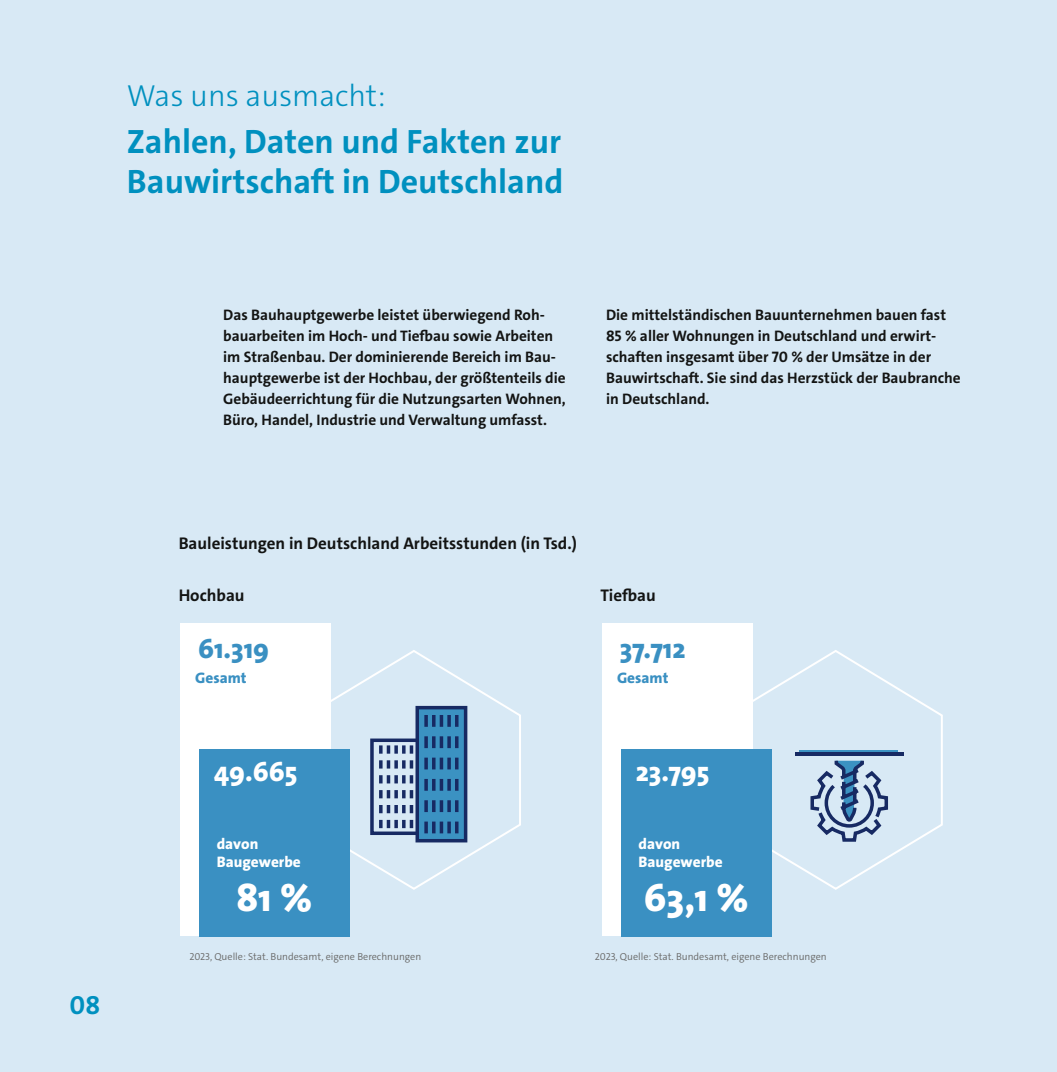
<style>
.page{position:relative;width:1057px;height:1072px;background:#fff}
.page>*{position:absolute;margin:0;border:0;box-sizing:border-box;transform-origin:0 0}
.t1{font:800 39.02px "The Sans";color:#fff}
.H1-Headline{font:700 33.95px/40.8px "The Sans";color:#0090bf}
.H2-Subhead{font:300 30.62px "The Sans";color:#0090bf}
.t2{font:800 27.47px "The Sans";color:#3a90c2}
.t3{font:800 27.47px "The Sans";color:#fff}
.Muster_Seitenzahl{font:700 26.25px "The Sans";color:#0090bf}
.p1_Anlauftext{font:700 16.97px "The Sans";color:#131413}
.p-Fließtext{font:700 15.22px/21px "The Sans";color:#131413}
.t4{font:800 15.22px "The Sans";color:#fff}
.t5{font:800 15.22px "The Sans";color:#3a90c2}
.p1_Anlauftext-2{font:300 10.15px "The Sans";color:#686867}
</style>
<div class="page">
<div style="left:0;top:0;width:1057px;height:1071px;background:#d8e9f5"></div>
<svg style="left:331px;top:650px;width:190px;height:241px"></svg>
<div style="left:180px;top:623px;width:151px;height:313px;background:#fff"></div>
<div style="left:199px;top:749px;width:150px;height:187px;background:#3a90c2"></div>
<svg style="left:368px;top:704px;width:101px;height:140px"></svg>
<svg style="left:752px;top:648px;width:191px;height:243px"></svg>
<div style="left:602px;top:623px;width:150px;height:313px;background:#fff"></div>
<div style="left:621px;top:749px;width:150px;height:187px;background:#3a90c2"></div>
<div style="left:799px;top:750px;width:99px;height:5px;background:#3b92c2"></div>
<svg style="left:808px;top:757px;width:81px;height:86px"></svg>
<hr style="left:794px;top:752px;width:109px;height:4px;background:#172a63">
<p class="H2-Subhead" style="left:127px;top:76px;width:260px">Was uns ausmacht:</p>
<p class="H1-Headline" style="left:127px;top:121px;width:438px">Zahlen, Daten und Fakten zur<br>Bauwirtschaft in Deutschland</p>
<p class="Muster_Seitenzahl" style="left:69px;top:987px;width:32px">08</p>
<p class="p-Fließtext" style="left:223px;top:305px;width:344px">Das Bauhauptgewerbe leistet überwiegend Roh&shy;bauarbeiten im Hoch- und Tiefbau sowie Arbeiten im Straßenbau. Der dominierende Bereich im Bau&shy;hauptgewerbe ist der Hochbau, der größtenteils die Gebäudeerrichtung für die Nutzungsarten Wohnen, Büro, Handel, Industrie und Verwaltung umfasst.</p>
<p class="p-Fließtext" style="left:606px;top:305px;width:356px">Die mittelständischen Bauunternehmen bauen fast 85 % aller Wohnungen in Deutschland und erwirt&shy;schaften insgesamt über 70 % der Umsätze in der Bauwirtschaft. Sie sind das Herzstück der Baubranche in Deutschland.</p>
<p class="p1_Anlauftext" style="left:179px;top:532px;width:400px">Bauleistungen in Deutschland Arbeitsstunden (in Tsd.)</p>
<p class="p1_Anlauftext" style="left:179px;top:584px;width:67px">Hochbau</p>
<p class="t2" style="left:198px;top:625px;width:73px">61.319</p>
<p class="t5" style="left:195px;top:665px;width:53px">Gesamt</p>
<p class="p1_Anlauftext" style="left:600px;top:584px;width:57px">Tiefbau</p>
<p class="t2" style="left:620px;top:625px;width:67px">37.712</p>
<p class="t5" style="left:617px;top:665px;width:53px">Gesamt</p>
<p class="t3" style="left:214px;top:749px;width:85px">49.665</p>
<p class="t4" style="left:217px;top:831px;width:43px">davon</p>
<p class="t4" style="left:217px;top:849px;width:86px">Baugewerbe</p>
<p class="t1" style="left:236px;top:865px;width:78px">81 %</p>
<p class="t3" style="left:635px;top:749px;width:75px">23.795</p>
<p class="t4" style="left:638px;top:831px;width:43px">davon</p>
<p class="t4" style="left:638px;top:849px;width:86px">Baugewerbe</p>
<p class="t1" style="left:644px;top:865px;width:106px">63,1 %</p>
<p class="p1_Anlauftext-2" style="left:189px;top:950px;width:233px">2023, Quelle: Stat. Bundesamt, eigene Berechnungen</p>
<p class="p1_Anlauftext-2" style="left:595px;top:950px;width:233px">2023, Quelle: Stat. Bundesamt, eigene Berechnungen</p>
</div>
